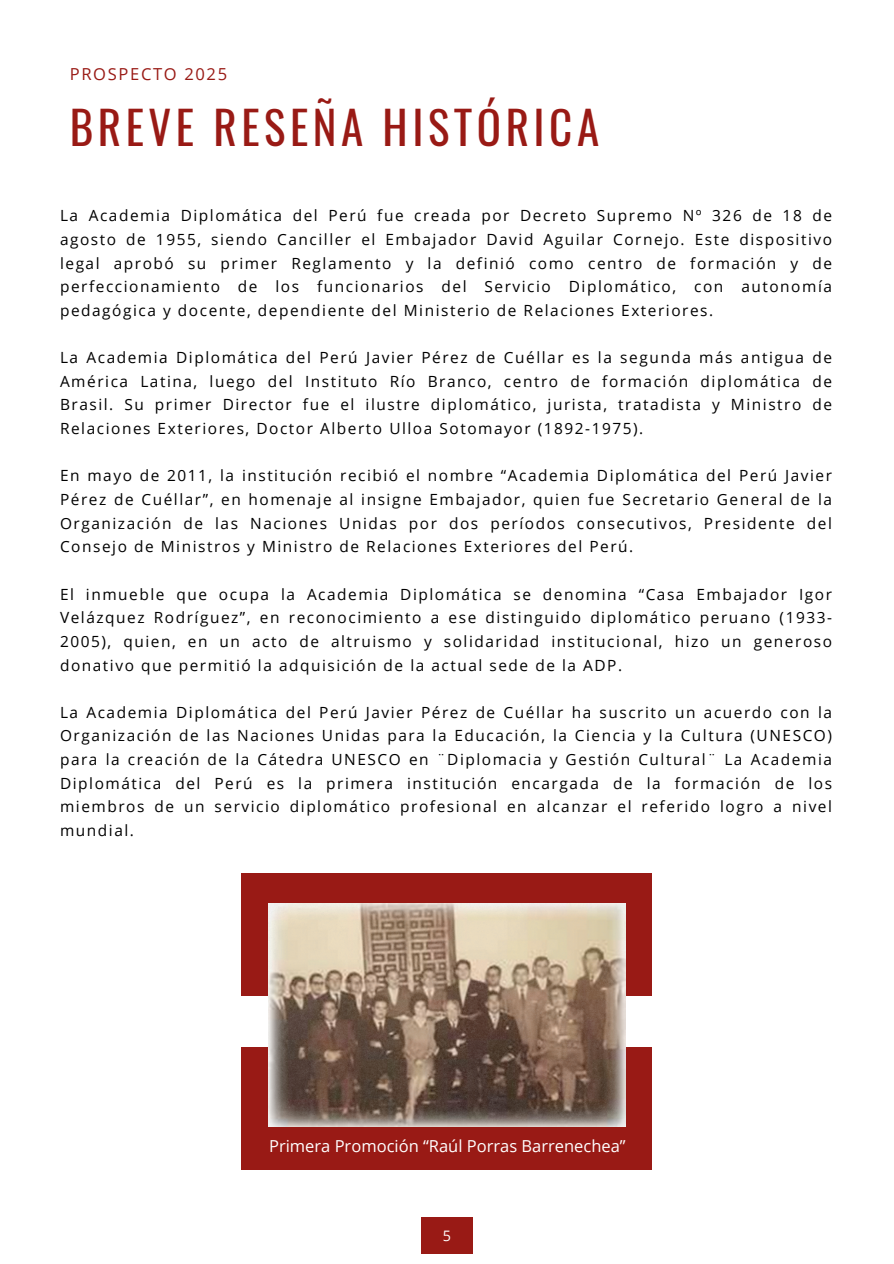
<style>
.page{position:relative;width:894px;height:1264px;background:#fff}
.page>*{position:absolute;margin:0;border:0;box-sizing:border-box;transform-origin:0 0}
.t1{font:45px "Oswald";letter-spacing:.1em;color:#991a15}
.t2{font:16.5px "Open Sans";color:#fff}
.t3{font:16.5px "Open Sans";letter-spacing:.1em;color:#991a15}
.t4{font:15.45px/23.7px "Open Sans";letter-spacing:.1em;color:#000;text-align:justify}
.t5{font:14.4px "Open Sans";color:#fff}
</style>
<div class="page">
<div style="left:241px;top:873px;width:411px;height:122px;background:#991a15"></div>
<div style="left:241px;top:1047px;width:411px;height:122px;background:#991a15"></div>
<div style="left:421px;top:1217px;width:51px;height:36px;background:#991a15"></div>
<img style="left:268px;top:903px;width:357px;height:223px">
<p class="t3" style="left:70px;top:62px;width:159px">PROSPECTO 2025</p>
<p class="t1" style="left:70px;top:93px;width:530px">BREVE RESEÑA HISTÓRICA</p>
<h2 class="t4" style="left:60px;top:203px;width:773px">La Academia Diplomática del Perú fue creada por Decreto Supremo Nº 326 de 18 de agosto de 1955, siendo Canciller el Embajador David Aguilar Cornejo. Este dispositivo legal aprobó su primer Reglamento y la definió como centro de formación y de perfeccionamiento de los funcionarios del Servicio Diplomático, con autonomía pedagógica y docente, dependiente del Ministerio de Relaciones Exteriores.</h2>
<h1 class="t4" style="left:60px;top:345px;width:773px">La Academia Diplomática del Perú Javier Pérez de Cuéllar es la segunda más antigua de América Latina, luego del Instituto Río Branco, centro de formación diplomática de Brasil. Su primer Director fue el ilustre diplomático, jurista, tratadista y Ministro de Relaciones Exteriores, Doctor Alberto Ulloa Sotomayor (1892-1975).</h1>
<p class="t4" style="left:60px;top:463px;width:773px">En mayo de 2011, la institución recibió el nombre “Academia Diplomática del Perú Javier Pérez de Cuéllar”, en homenaje al insigne Embajador, quien fue Secretario General de la Organización de las Naciones Unidas por dos períodos consecutivos, Presidente del Consejo de Ministros y Ministro de Relaciones Exteriores del Perú.</p>
<p class="t4" style="left:60px;top:581px;width:773px">El inmueble que ocupa la Academia Diplomática se denomina “Casa Embajador Igor Velázquez Rodríguez”, en reconocimiento a ese distinguido diplomático peruano (1933- 2005), quien, en un acto de altruismo y solidaridad institucional, hizo un generoso donativo que permitió la adquisición de la actual sede de la ADP.</p>
<p class="t4" style="left:60px;top:700px;width:773px">La Academia Diplomática del Perú Javier Pérez de Cuéllar ha suscrito un acuerdo con la Organización de las Naciones Unidas para la Educación, la Ciencia y la Cultura (UNESCO) para la creación de la Cátedra UNESCO en ¨Diplomacia y Gestión Cultural¨ La Academia Diplomática del Perú es la primera institución encargada de la formación de los miembros de un servicio diplomático profesional en alcanzar el referido logro a nivel mundial.</p>
<p class="t2" style="left:269px;top:1133px;width:358px">Primera Promoción “Raúl Porras Barrenechea”</p>
<p class="t5" style="left:443px;top:1225px;width:10px">5</p>
</div>
